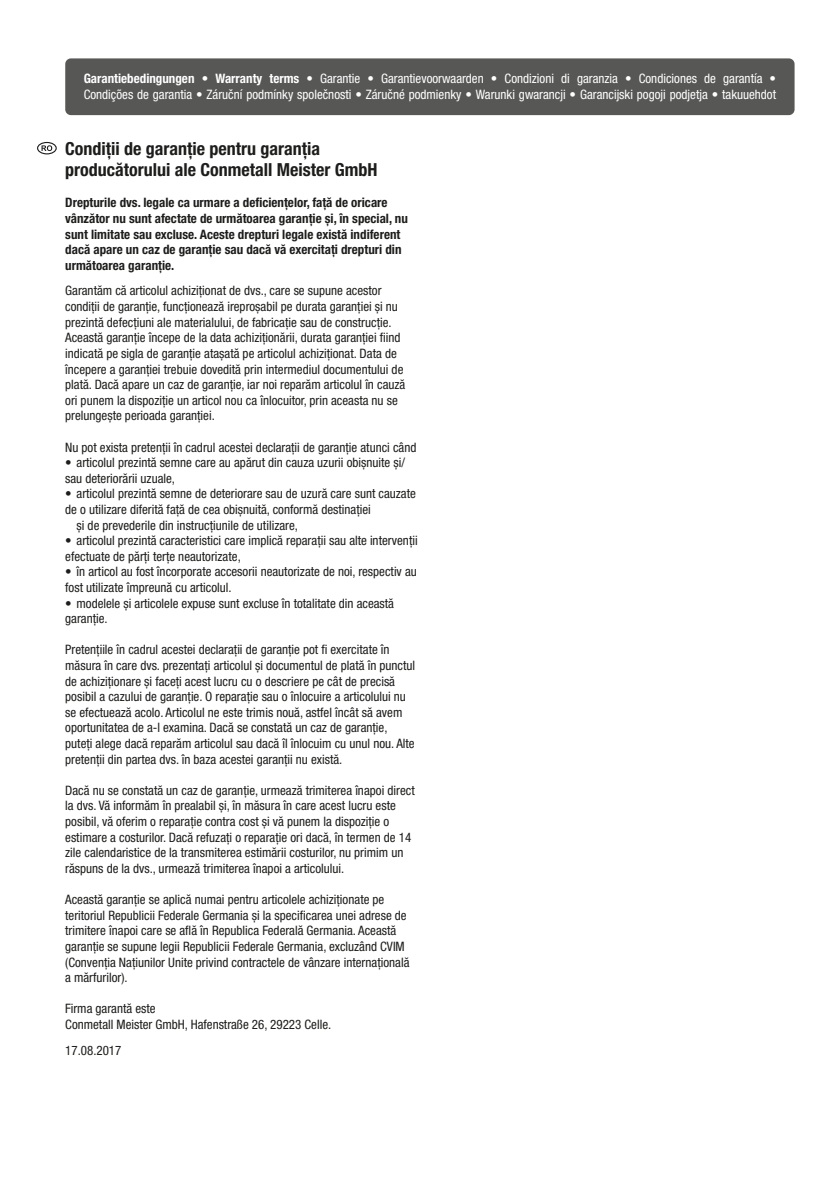
<style>
.page{position:relative;width:840px;height:1191px;background:#fff}
.page>*{position:absolute;margin:0;border:0;box-sizing:border-box;transform-origin:0 0}
.t1{font:700 condensed 18px/21.6px "Helvetica Neue LT Pro";color:#1d1d1b}
.t2{font:condensed 13px/15.6px "Helvetica Neue LT Pro";color:#1d1d1b}
.t3{font:700 condensed 13px/15.6px "Helvetica Neue LT Pro";color:#1d1d1b}
.t4{font:condensed 13px/15.6px "Helvetica Neue LT Pro";color:#fff}
.s1{font-weight:700}
</style>
<div class="page">
<div style="left:65px;top:58px;width:729px;height:57px;background:#575756;border-radius:6px"></div>
<div style="left:37px;top:142px;width:20px;height:12px;border:1px solid #1d1d1b;border-radius:50%"></div>
<svg style="left:41px;top:145px;width:11px;height:6px"></svg>
<p class="t4" style="left:84px;top:71px;width:693px"><span class="s1">Garantiebedingungen • Warranty terms •</span> Garantie <span class="s1">•</span> Garantievoorwaarden <span class="s1">•</span> Condizioni di garanzia <span class="s1">•</span> Condiciones de garantía <span class="s1">•<br></span>Condições de garantia <span class="s1">•</span> Záruční podmínky společnosti <span class="s1">•</span> Záručné podmienky <span class="s1">•</span> Warunki gwarancji <span class="s1">•</span> Garancijski pogoji podjetja <span class="s1">•</span> takuuehdot</p>
<h1 class="t1" style="left:65px;top:137px;width:314px">Condiții de garanție pentru garanția producătorului ale Conmetall Meister GmbH</h1>
<p class="t3" style="left:65px;top:195px;width:344px">Drepturile dvs. legale ca urmare a deficiențelor, față de oricare vânzător nu sunt afectate de următoarea garanție și, în special, nu sunt limitate sau excluse. Aceste drepturi legale există indiferent dacă apare un caz de garanție sau dacă vă exercitați drepturi din următoarea garanție.</p>
<p class="t2" style="left:65px;top:283px;width:341px">Garantăm că articolul achiziționat de dvs., care se supune acestor condiții de garanție, funcționează ireproșabil pe durata garanției și nu prezintă defecțiuni ale materialului, de fabricație sau de construcție.<br>Această garanție începe de la data achiziționării, durata garanției fiind indicată pe sigla de garanție atașată pe articolul achiziționat. Data de începere a garanției trebuie dovedită prin intermediul documentului de plată. Dacă apare un caz de garanție, iar noi reparăm articolul în cauză ori punem la dispoziție un articol nou ca înlocuitor, prin aceasta nu se prelungește perioada garanției.</p>
<p class="t2" style="left:65px;top:439px;width:352px">Nu pot exista pretenții în cadrul acestei declarații de garanție atunci când</p>
<p class="t2" style="left:65px;top:455px;width:341px">• articolul prezintă semne care au apărut din cauza uzurii obișnuite și/ sau deteriorării uzuale,</p>
<p class="t2" style="left:65px;top:486px;width:352px">• articolul prezintă semne de deteriorare sau de uzură care sunt cauzate de o utilizare diferită față de cea obișnuită, conformă destinației<br>și de prevederile din instrucțiunile de utilizare,</p>
<p class="t2" style="left:65px;top:533px;width:354px">• articolul prezintă caracteristici care implică reparații sau alte intervenții efectuate de părți terțe neautorizate,</p>
<p class="t2" style="left:65px;top:564px;width:353px">• în articol au fost încorporate accesorii neautorizate de noi, respectiv au fost utilizate împreună cu articolul.</p>
<p class="t2" style="left:65px;top:595px;width:330px">• modelele și articolele expuse sunt excluse în totalitate din această garanție.</p>
<p class="t2" style="left:65px;top:642px;width:351px">Pretențiile în cadrul acestei declarații de garanție pot fi exercitate în măsura în care dvs. prezentați articolul și documentul de plată în punctul de achiziționare și faceți acest lucru cu o descriere pe cât de precisă posibil a cazului de garanție. O reparație sau o înlocuire a articolului nu se efectuează acolo. Articolul ne este trimis nouă, astfel încât să avem oportunitatea de a-l examina. Dacă se constată un caz de garanție, puteți alege dacă reparăm articolul sau dacă îl înlocuim cu unul nou. Alte pretenții din partea dvs. în baza acestei garanții nu există.</p>
<p class="t2" style="left:65px;top:782px;width:351px">Dacă nu se constată un caz de garanție, urmează trimiterea înapoi direct la dvs. Vă informăm în prealabil și, în măsura în care acest lucru este posibil, vă oferim o reparație contra cost și vă punem la dispoziție o estimare a costurilor. Dacă refuzați o reparație ori dacă, în termen de 14 zile calendaristice de la transmiterea estimării costurilor, nu primim un răspuns de la dvs., urmează trimiterea înapoi a articolului.</p>
<p class="t2" style="left:65px;top:891px;width:345px">Această garanție se aplică numai pentru articolele achiziționate pe teritoriul Republicii Federale Germania și la specificarea unei adrese de trimitere înapoi care se află în Republica Federală Germania. Această garanție se supune legii Republicii Federale Germania, excluzând CVIM (Convenția Națiunilor Unite privind contractele de vânzare internațională a mărfurilor).</p>
<p class="t2" style="left:65px;top:1001px;width:267px">Firma garantă este<br>Conmetall Meister GmbH, Hafenstraße 26, 29223 Celle.</p>
<p class="t2" style="left:65px;top:1042px;width:58px">17.08.2017</p>
</div>
